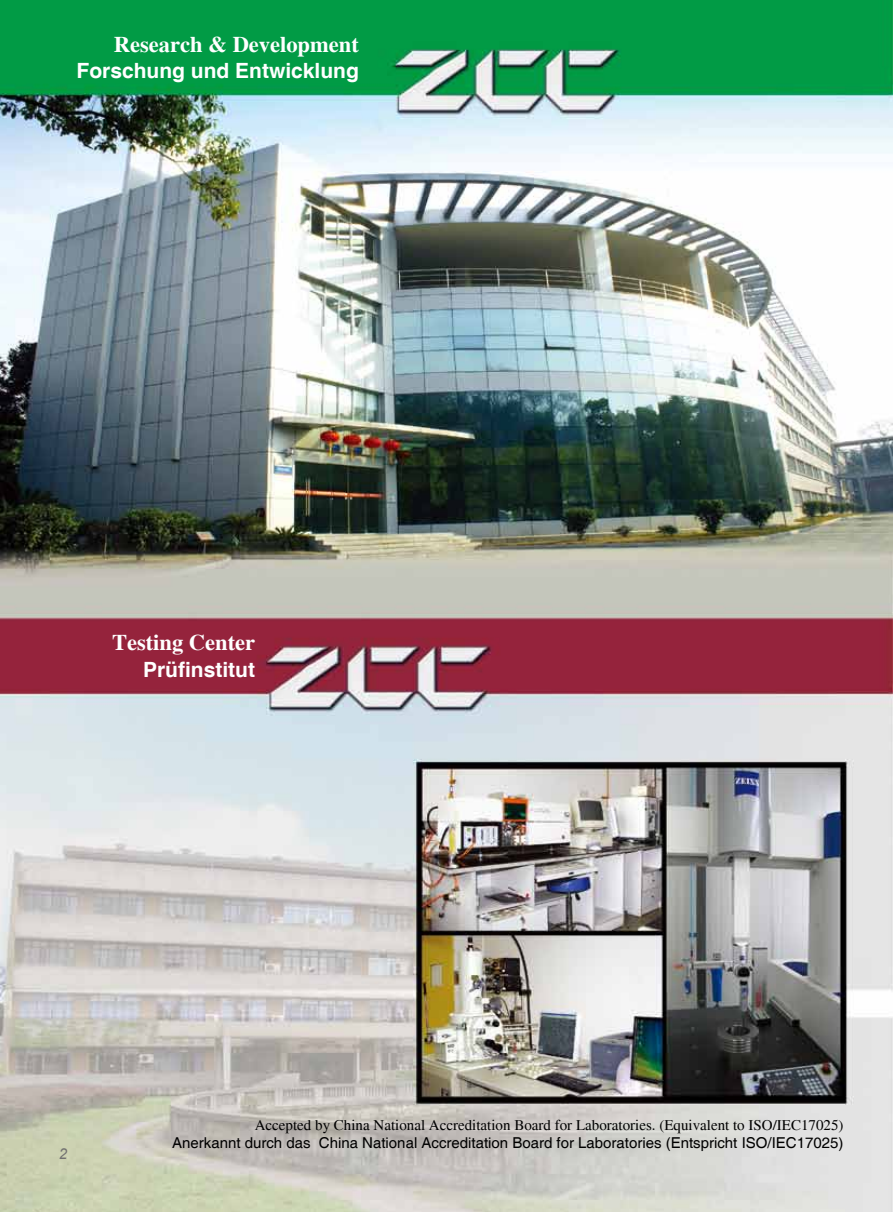
<style>
.page{position:relative;width:893px;height:1212px;background:#fff}
.page>*{position:absolute;margin:0;border:0;box-sizing:border-box;transform-origin:0 0}
.t1{font:700 22.5px "Times";color:#fff}
.t2{font:700 21px "Helvetica";color:#fff}
.t3{font:15px "Helvetica";color:#000}
.t4{font:15px "Times";color:#000}
.t5{font:italic 15px "Arial";color:#727171}
</style>
<div class="page">
<img style="left:0;top:0;width:893px;height:1212px">
<h1 class="t1" style="left:114px;top:31px;width:246px">Research &amp; Development</h1>
<h2 class="t2" style="left:77px;top:58px;width:284px">Forschung und Entwicklung</h2>
<h1 class="t1" style="left:112px;top:630px;width:145px">Testing Center</h1>
<h2 class="t2" style="left:143px;top:656px;width:113px">Prüfinstitut</h2>
<p class="t5" style="left:59px;top:1144px;width:10px">2</p>
<p class="t4" style="left:255px;top:1116px;width:590px">Accepted by China National Accreditation Board for Laboratories. (Equivalent to ISO/IEC17025)</p>
<p class="t3" style="left:172px;top:1134px;width:673px">Anerkannt durch das China National Accreditation Board for Laboratories (Entspricht ISO/IEC17025)</p>
</div>
